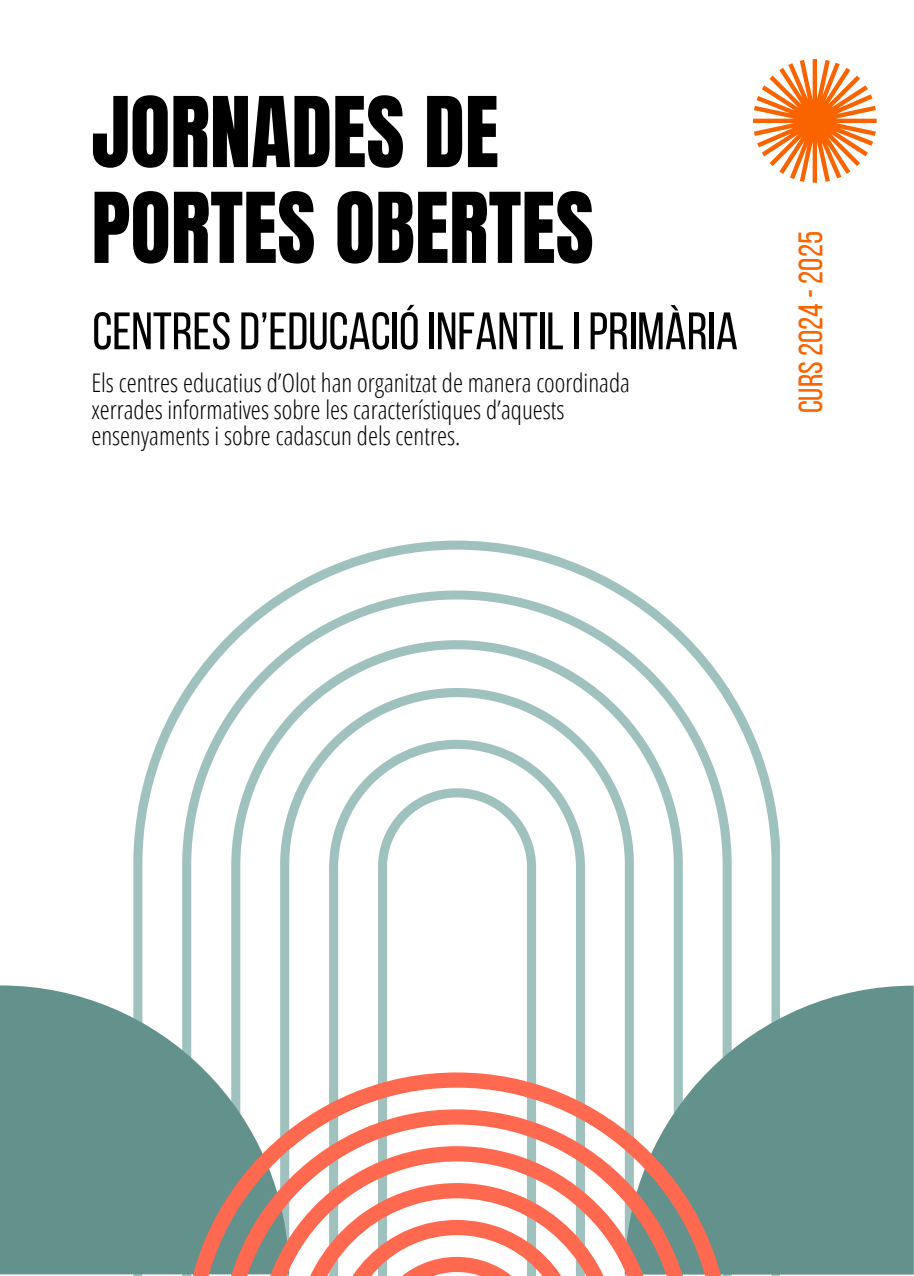
<style>
.page{position:relative;width:914px;height:1276px;background:#fff}
.page>*{position:absolute;margin:0;border:0;box-sizing:border-box;transform-origin:0 0}
.t1{font:82.8px/95.8px "Anton";color:#000}
.t2{font:52.5px "Bebas Neue";color:#000}
.t3{font:33.9px "Bebas Neue";color:#f96300}
.t4{font:300 25.65px/27px "Open Sans Condensed";color:#000}
</style>
<div class="page">
<svg style="left:133px;top:540px;width:647px;height:735px"></svg>
<svg style="left:0;top:985px;width:289px;height:289px;fill:#63918b"></svg>
<svg style="left:625px;top:985px;width:288px;height:289px;fill:#63918b"></svg>
<svg style="left:753px;top:59px;width:123px;height:124px"></svg>
<svg style="left:184px;top:1072px;width:545px;height:203px"></svg>
<p class="t1" style="left:91px;top:86px;width:504px">JORNADES DE<br>PORTES OBERTES</p>
<h1 class="t2" style="left:92px;top:310px;width:647px">CENTRESD’EDUCACIÓINFAntilI PRIMÀRIA</h1>
<h3 class="t4" style="left:91px;top:368px;width:540px">Els centres educatius d’Olot han organitzat de manera coordinada xerrades informatives sobre les característiques d’aquests ensenyaments i sobre cadascun dels centres.</h3>
<h2 class="t3" style="left:797px;top:413px;width:184px;rotate:-90deg">CURS2024 -2025</h2>
</div>
